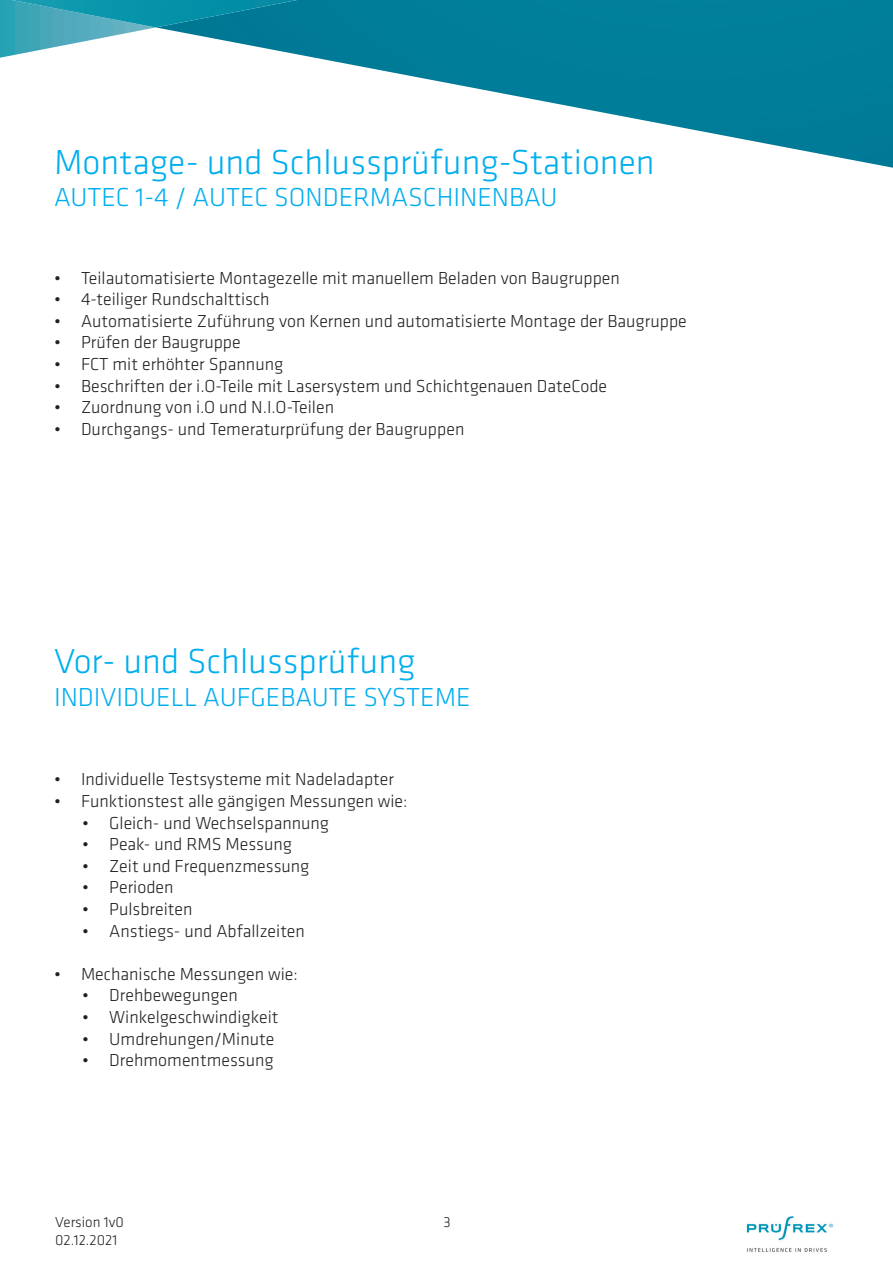
<style>
.page{position:relative;width:893px;height:1263px;background:#fff}
.page>*{position:absolute;margin:0;border:0;box-sizing:border-box;transform-origin:0 0}
.t1{font:300 36px "Klavika Basic";color:#00aeef}
.t2{font:300 27px "Klavika Basic";color:#00aeef}
.t3{font:300 18px "Klavika Basic";color:#231f20}
.t4{font:300 15px/18px "Klavika Basic";color:#231f20}
</style>
<div class="page">
<svg style="left:156px;top:0;width:737px;height:168px"></svg>
<svg style="left:0;top:0;width:156px;height:58px"></svg>
<img style="left:12px;top:0;width:285px;height:27px">
<img style="left:746px;top:1216px;width:87px;height:36px">
<p class="t1" style="left:54px;top:140px;width:602px">Montage- und Schlussprüfung-Stationen</p>
<p class="t2" style="left:54px;top:181px;width:505px">AUTEC 1-4 / AUTEC SONDERMASCHINENBAU</p>
<p class="t3" style="left:54px;top:267px;width:567px">• Teilautomatisierte Montagezelle mit manuellem Beladen von Baugruppen</p>
<p class="t3" style="left:54px;top:288px;width:217px">• 4-teiliger Rundschalttisch</p>
<p class="t3" style="left:54px;top:310px;width:634px">• Automatisierte Zuführung von Kernen und automatisierte Montage der Baugruppe</p>
<p class="t3" style="left:54px;top:331px;width:188px">• Prüfen der Baugruppe</p>
<p class="t3" style="left:54px;top:353px;width:231px">• FCT mit erhöhter Spannung</p>
<p class="t3" style="left:54px;top:375px;width:555px">• Beschriften der i.O-Teile mit Lasersystem und Schichtgenauen DateCode</p>
<p class="t3" style="left:54px;top:396px;width:282px">• Zuordnung von i.O und N.I.O-Teilen</p>
<p class="t3" style="left:54px;top:418px;width:412px">• Durchgangs- und Temeraturprüfung der Baugruppen</p>
<p class="t1" style="left:54px;top:640px;width:363px">Vor- und Schlussprüfung</p>
<p class="t2" style="left:54px;top:680px;width:418px">INDIVIDUELL AUFGEBAUTE SYSTEME</p>
<p class="t3" style="left:54px;top:768px;width:342px">• Individuelle Testsysteme mit Nadeladapter</p>
<p class="t3" style="left:54px;top:790px;width:355px">• Funktionstest alle gängigen Messungen wie:</p>
<p class="t3" style="left:82px;top:812px;width:248px">• Gleich- und Wechselspannung</p>
<p class="t3" style="left:82px;top:833px;width:211px">• Peak- und RMS Messung</p>
<p class="t3" style="left:82px;top:855px;width:229px">• Zeit und Frequenzmessung</p>
<p class="t3" style="left:82px;top:876px;width:93px">• Perioden</p>
<p class="t3" style="left:82px;top:898px;width:112px">• Pulsbreiten</p>
<p class="t3" style="left:82px;top:920px;width:224px">• Anstiegs- und Abfallzeiten</p>
<p class="t3" style="left:54px;top:963px;width:245px">• Mechanische Messungen wie:</p>
<p class="t3" style="left:82px;top:984px;width:157px">• Drehbewegungen</p>
<p class="t3" style="left:82px;top:1006px;width:198px">• Winkelgeschwindigkeit</p>
<p class="t3" style="left:82px;top:1028px;width:194px">• Umdrehungen/Minute</p>
<p class="t3" style="left:82px;top:1049px;width:193px">• Drehmomentmessung</p>
<p class="t4" style="left:55px;top:1213px;width:70px">Version 1v0<br>02.12.2021</p>
<p class="t4" style="left:443px;top:1213px;width:9px">3</p>
</div>
